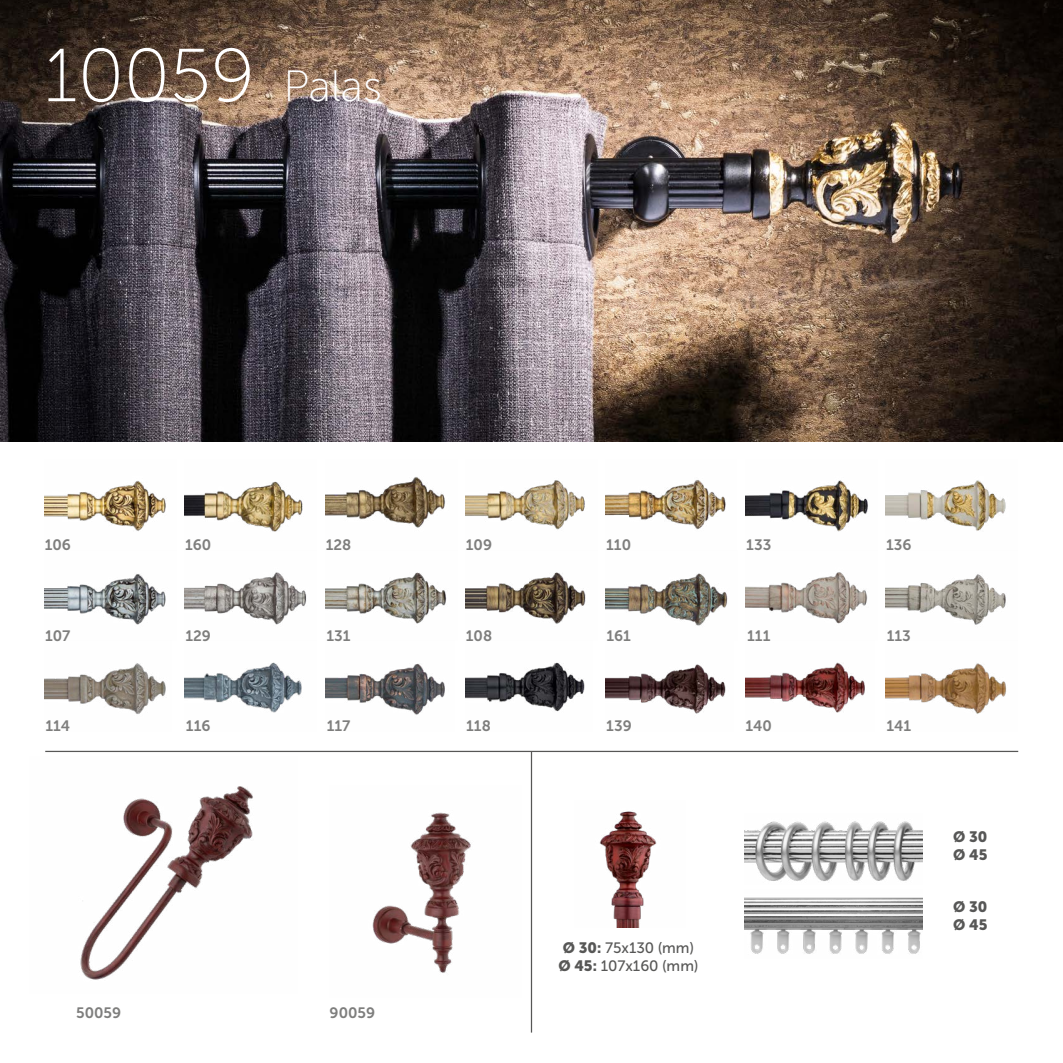
<style>
.page{position:relative;width:1063px;height:1063px;background:#fff}
.page>*{position:absolute;margin:0;border:0;box-sizing:border-box;transform-origin:0 0}
.t1{font:75px "Museo Sans Cyrl 100";color:#fff}
.t2{font:15px "Museo Sans Cyrl 700";color:#7e7e7d}
.t3{font:15px/18px "Museo Sans Cyrl 500";color:#575756}
.t4{font:15px/18px "Museo Sans Cyrl 900";color:#575756}
.s1{font-size:43.75px}
.s2{font-family:"Museo Sans Cyrl 900"}
</style>
<div class="page">
<img style="left:0;top:0;width:1063px;height:441px">
<img style="left:372px;top:812px;width:99px;height:161px">
<img style="left:80px;top:786px;width:173px;height:194px">
<hr style="left:45px;top:751px;width:973px;height:1px;background:#575756">
<hr style="left:531px;top:751px;width:1px;height:282px;background:#575756">
<img style="left:44px;top:481px;width:122px;height:144px">
<img style="left:185px;top:481px;width:122px;height:232px">
<img style="left:325px;top:477px;width:122px;height:147px">
<img style="left:465px;top:480px;width:121px;height:144px">
<img style="left:605px;top:480px;width:123px;height:146px">
<img style="left:44px;top:663px;width:122px;height:51px">
<img style="left:885px;top:480px;width:121px;height:234px">
<img style="left:745px;top:480px;width:123px;height:144px">
<img style="left:325px;top:663px;width:120px;height:52px">
<img style="left:465px;top:662px;width:120px;height:50px">
<img style="left:605px;top:664px;width:121px;height:50px">
<img style="left:745px;top:662px;width:120px;height:51px">
<img style="left:599px;top:811px;width:58px;height:117px">
<img style="left:744px;top:821px;width:179px;height:60px">
<img style="left:744px;top:897px;width:179px;height:57px">
<h1 class="t1" style="left:44px;top:36px;width:339px">10059 <span class="s1">Palas</span></h1>
<p class="t2" style="left:45px;top:537px;width:28px">106</p>
<p class="t2" style="left:185px;top:537px;width:28px">160</p>
<p class="t2" style="left:326px;top:537px;width:27px">128</p>
<p class="t2" style="left:466px;top:537px;width:28px">109</p>
<p class="t2" style="left:606px;top:537px;width:26px">110</p>
<p class="t2" style="left:746px;top:537px;width:26px">133</p>
<p class="t2" style="left:886px;top:537px;width:27px">136</p>
<p class="t2" style="left:45px;top:627px;width:27px">107</p>
<p class="t2" style="left:185px;top:627px;width:27px">129</p>
<p class="t2" style="left:887px;top:627px;width:26px">113</p>
<p class="t2" style="left:466px;top:627px;width:28px">108</p>
<p class="t2" style="left:606px;top:627px;width:26px">161</p>
<p class="t2" style="left:326px;top:627px;width:26px">131</p>
<p class="t2" style="left:747px;top:627px;width:25px">111</p>
<p class="t2" style="left:186px;top:718px;width:26px">116</p>
<p class="t2" style="left:466px;top:718px;width:26px">118</p>
<p class="t2" style="left:606px;top:718px;width:27px">139</p>
<p class="t2" style="left:745px;top:718px;width:28px">140</p>
<p class="t2" style="left:45px;top:718px;width:26px">114</p>
<p class="t2" style="left:886px;top:718px;width:26px">141</p>
<p class="t2" style="left:327px;top:718px;width:25px">117</p>
<p class="t2" style="left:76px;top:1004px;width:47px">50059</p>
<p class="t2" style="left:330px;top:1004px;width:47px">90059</p>
<p class="t3" style="left:558px;top:939px;width:141px"><span class="s2">Ø 30:</span> 75x130 (mm)<br><span class="s2">Ø 45:</span> 107x160 (mm)</p>
<p class="t4" style="left:953px;top:828px;width:36px">Ø 30<br>Ø 45</p>
<p class="t4" style="left:953px;top:897px;width:36px">Ø 30<br>Ø 45</p>
</div>
